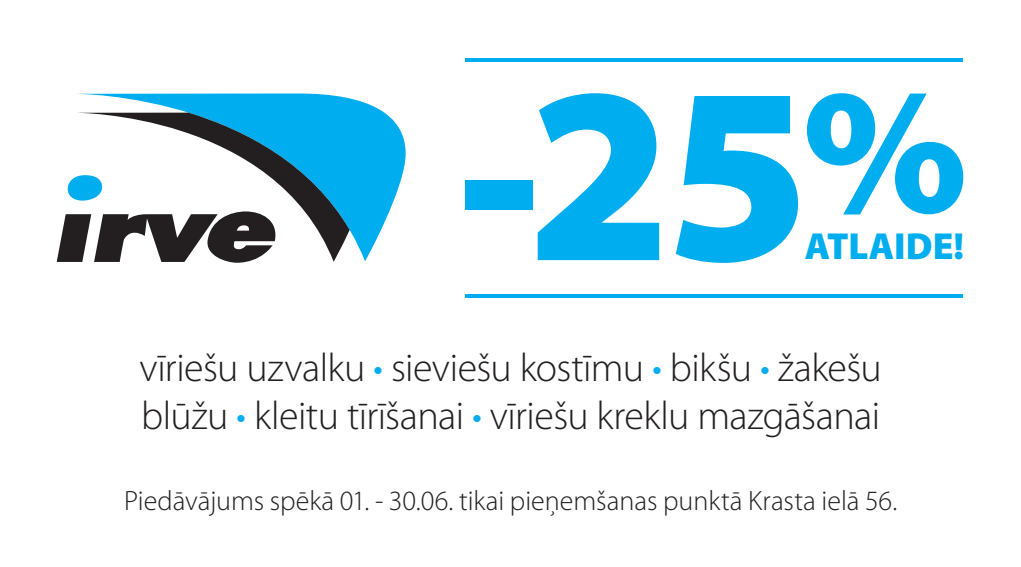
<style>
.page{position:relative;width:1021px;height:567px;background:#fff}
.page>*{position:absolute;margin:0;border:0;box-sizing:border-box;transform-origin:0 0}
.t1{font:300 40px/48px "Myriad Pro";letter-spacing:-.015em;color:#231f20}
.t2{font:900 37.6px "Myriad Pro";color:#00aeef}
.t3{font:300 28px "Myriad Pro";color:#231f20}
.s1{color:#00aeef}
</style>
<div class="page">
<svg style="left:77px;top:93px;width:328px;height:168px;fill:#00aeef"></svg>
<svg style="left:77px;top:113px;width:273px;height:149px"></svg>
<svg style="left:57px;top:211px;width:222px;height:52px"></svg>
<svg style="left:68px;top:175px;width:34px;height:26px"></svg>
<div style="left:465px;top:180px;width:68px;height:29px;background:#00aeef"></div>
<svg style="left:537px;top:93px;width:122px;height:167px"></svg>
<svg style="left:675px;top:96px;width:123px;height:167px"></svg>
<svg style="left:807px;top:93px;width:156px;height:121px"></svg>
<hr style="left:465px;top:294px;width:498px;height:3px;background:#00aeef">
<hr style="left:465px;top:59px;width:498px;height:3px;background:#00aeef">
<p class="t2" style="left:804px;top:225px;width:161px">ATLAIDE!</p>
<p class="t1" style="left:140px;top:344px;width:743px">vīriešu uzvalku <span class="s1">•</span> sieviešu kostīmu <span class="s1">•</span> bikšu <span class="s1">•</span> žakešu blūžu <span class="s1">•</span> kleitu tīrīšanai <span class="s1">•</span> vīriešu kreklu mazgāšanai</p>
<p class="t3" style="left:124px;top:486px;width:774px">Piedāvājums spēkā 01. - 30.06. tikai pieņemšanas punktā Krasta ielā 56.</p>
</div>
